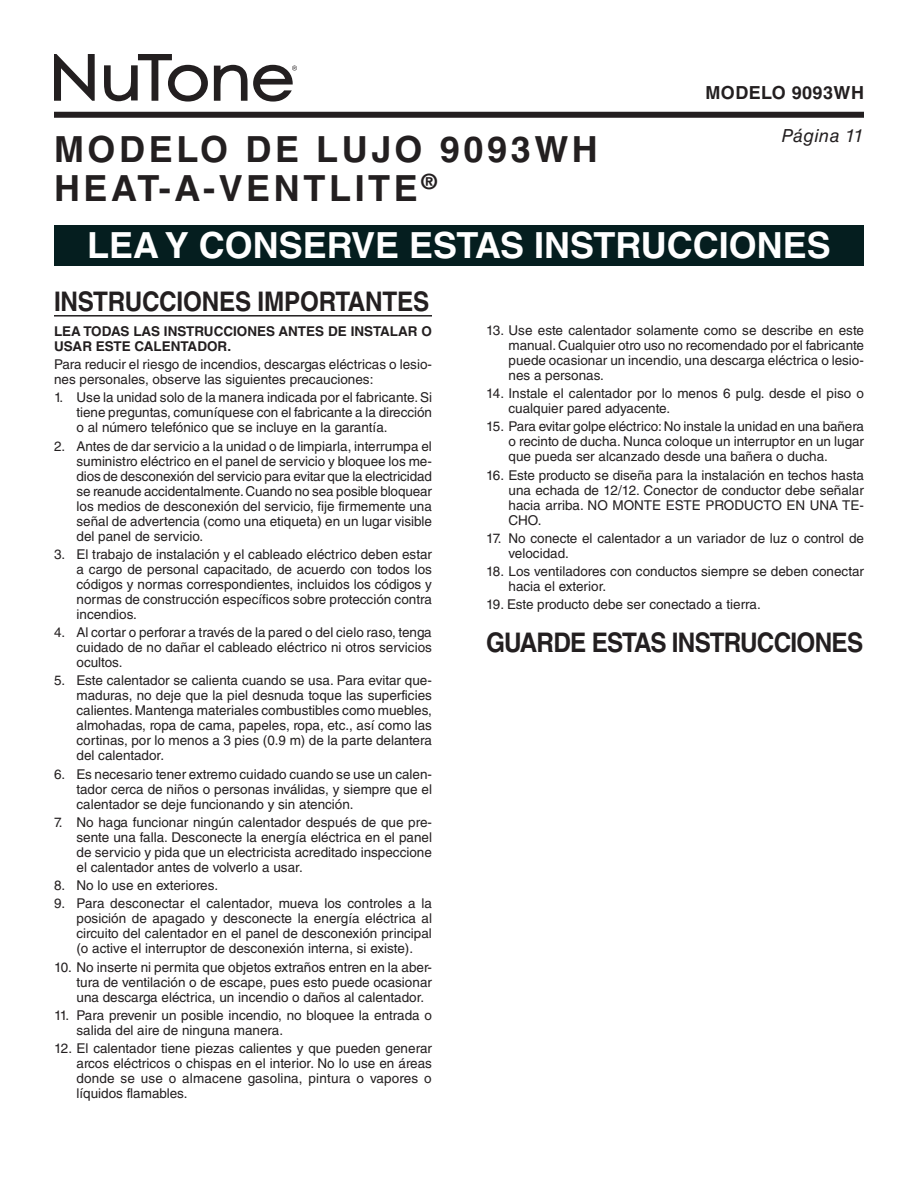
<style>
.page{position:relative;width:918px;height:1188px;background:#fff}
.page>*{position:absolute;margin:0;border:0;box-sizing:border-box;transform-origin:0 0}
.Main_Heading{font:700 36px/39px "Helvetica LT Std";letter-spacing:.1em;color:#231f20}
.Read_and_Save{font:700 36px "Helvetica LT Std";color:#fff}
.Foreign_Number{font:700 27px "Helvetica LT Std";letter-spacing:-.01em;color:#231f20;scale:.9 1}
.Foreign_Number-2{font:700 27px "Helvetica LT Std";letter-spacing:-.03em;color:#231f20;scale:.9 1}
.t1{font:700 18px "Helvetica LT Std";letter-spacing:.025em;color:#231f20}
.Page_No{font:italic 18px "Helvetica LT Std";letter-spacing:.02em;color:#231f20}
.Foreign_Number-3{font:13.5px/15px "Helvetica LT Std";color:#231f20;text-align:justify}
.Body_text{font:13.5px/15px "Helvetica LT Std";color:#231f20;text-align:justify}
.Foreign_Number-4{font:700 13.5px/15px "Helvetica LT Std";color:#231f20}
</style>
<div class="page">
<div style="left:54px;top:112px;width:810px;height:6px;background:#231f20"></div>
<svg style="left:54px;top:54px;width:243px;height:48px"></svg>
<div style="left:54px;top:225px;width:810px;height:40px;background:#051e1f"></div>
<hr style="left:54px;top:315px;width:378px;height:2px;background:#231f20">
<h3 class="t1" style="left:705px;top:82px;width:160px">MODELO 9093WH</h3>
<p class="Page_No" style="left:782px;top:125px;width:84px">Página 11</p>
<p class="Main_Heading" style="left:54px;top:130px;width:545px">MODELO DE LUJO 9093WH<br>HEAT-A-VENTLITE<sup>®</sup></p>
<p class="Read_and_Save" style="left:87px;top:223px;width:745px">LEA Y CONSERVE ESTAS INSTRUCCIONES</p>
<p class="Foreign_Number" style="left:54px;top:285px;width:418px">INSTRUCCIONES IMPORTANTES</p>
<p class="Foreign_Number-4" style="left:54px;top:324px;width:380px">LEA TODAS LAS INSTRUCCIONES ANTES DE INSTALAR O<br>USAR ESTE CALENTADOR.</p>
<p class="Foreign_Number-3" style="left:54px;top:357px;width:380px">Para reducir el riesgo de incendios, descargas eléctricas o lesio&shy;nes personales, observe las siguientes precauciones:</p>
<p class="Foreign_Number-3" style="left:76px;top:390px;width:357px;text-indent:-22px">1. Use la unidad solo de la manera indicada por el fabricante. Si tiene preguntas, comuníquese con el fabricante a la dirección o al número telefónico que se incluye en la garantía.</p>
<p class="Foreign_Number-3" style="left:76px;top:438px;width:357px;text-indent:-22px">2. Antes de dar servicio a la unidad o de limpiarla, interrumpa el suministro eléctrico en el panel de servicio y bloquee los me&shy;dios de desconexión del servicio para evitar que la electricidad se reanude accidentalmente. Cuando no sea posible bloquear los medios de desconexión del servicio, fije firmemente una señal de advertencia (como una etiqueta) en un lugar visible del panel de servicio.</p>
<p class="Foreign_Number-3" style="left:76px;top:547px;width:357px;text-indent:-22px">3. El trabajo de instalación y el cableado eléctrico deben estar a cargo de personal capacitado, de acuerdo con todos los códigos y normas correspondientes, incluidos los códigos y normas de construcción específicos sobre protección contra incendios.</p>
<p class="Foreign_Number-3" style="left:76px;top:625px;width:357px;text-indent:-22px">4. Al cortar o perforar a través de la pared o del cielo raso, tenga cuidado de no dañar el cableado eléctrico ni otros servicios ocultos.</p>
<p class="Foreign_Number-3" style="left:76px;top:673px;width:357px;text-indent:-22px">5. Este calentador se calienta cuando se usa. Para evitar que&shy;maduras, no deje que la piel desnuda toque las superficies calientes. Mantenga materiales combustibles como muebles, almohadas, ropa de cama, papeles, ropa, etc., así como las cortinas, por lo menos a 3 pies (0.9 m) de la parte delantera del calentador.</p>
<p class="Foreign_Number-3" style="left:76px;top:766px;width:357px;text-indent:-22px">6. Es necesario tener extremo cuidado cuando se use un calen&shy;tador cerca de niños o personas inválidas, y siempre que el calentador se deje funcionando y sin atención.</p>
<p class="Foreign_Number-3" style="left:76px;top:815px;width:357px;text-indent:-22px">7. No haga funcionar ningún calentador después de que pre&shy;sente una falla. Desconecte la energía eléctrica en el panel de servicio y pida que un electricista acreditado inspeccione el calentador antes de volverlo a usar.</p>
<p class="Foreign_Number-3" style="left:54px;top:878px;width:166px">8. No lo use en exteriores.</p>
<p class="Foreign_Number-3" style="left:76px;top:896px;width:357px;text-indent:-22px">9. Para desconectar el calentador, mueva los controles a la posición de apagado y desconecte la energía eléctrica al circuito del calentador en el panel de desconexión principal (o active el interruptor de desconexión interna, si existe).</p>
<p class="Foreign_Number-3" style="left:76px;top:959px;width:357px;text-indent:-22px">10. No inserte ni permita que objetos extraños entren en la aber&shy;tura de ventilación o de escape, pues esto puede ocasionar una descarga eléctrica, un incendio o daños al calentador.</p>
<p class="Foreign_Number-3" style="left:76px;top:1008px;width:357px;text-indent:-22px">11. Para prevenir un posible incendio, no bloquee la entrada o salida del aire de ninguna manera.</p>
<p class="Foreign_Number-3" style="left:76px;top:1041px;width:357px;text-indent:-22px">12. El calentador tiene piezas calientes y que pueden generar arcos eléctricos o chispas en el interior. No lo use en áreas donde se use o almacene gasolina, pintura o vapores o líquidos flamables.</p>
<p class="Foreign_Number-3" style="left:508px;top:323px;width:357px;text-indent:-22px">13. Use este calentador solamente como se describe en este manual. Cualquier otro uso no recomendado por el fabricante puede ocasionar un incendio, una descarga eléctrica o lesio&shy;nes a personas.</p>
<p class="Foreign_Number-3" style="left:508px;top:386px;width:357px;text-indent:-22px">14. Instale el calentador por lo menos 6 pulg. desde el piso o cualquier pared adyacente.</p>
<p class="Foreign_Number-3" style="left:508px;top:419px;width:357px;text-indent:-22px">15. Para evitar golpe eléctrico: No instale la unidad en una bañera o recinto de ducha. Nunca coloque un interruptor en un lugar que pueda ser alcanzado desde una bañera o ducha.</p>
<p class="Body_text" style="left:508px;top:467px;width:357px;text-indent:-22px">16. Este producto se diseña para la instalación en techos hasta una echada de 12/12. Conector de conductor debe señalar hacia arriba. NO MONTE ESTE PRODUCTO EN UNA TE-CHO.</p>
<p class="Foreign_Number-3" style="left:508px;top:531px;width:357px;text-indent:-22px">17. No conecte el calentador a un variador de luz o control de velocidad.</p>
<p class="Body_text" style="left:508px;top:564px;width:357px;text-indent:-22px">18. Los ventiladores con conductos siempre se deben conectar hacia el exterior.</p>
<p class="Body_text" style="left:486px;top:597px;width:276px">19. Este producto debe ser conectado a tierra.</p>
<p class="Foreign_Number-2" style="left:486px;top:626px;width:421px">GUARDE ESTAS INSTRUCCIONES</p>
</div>
